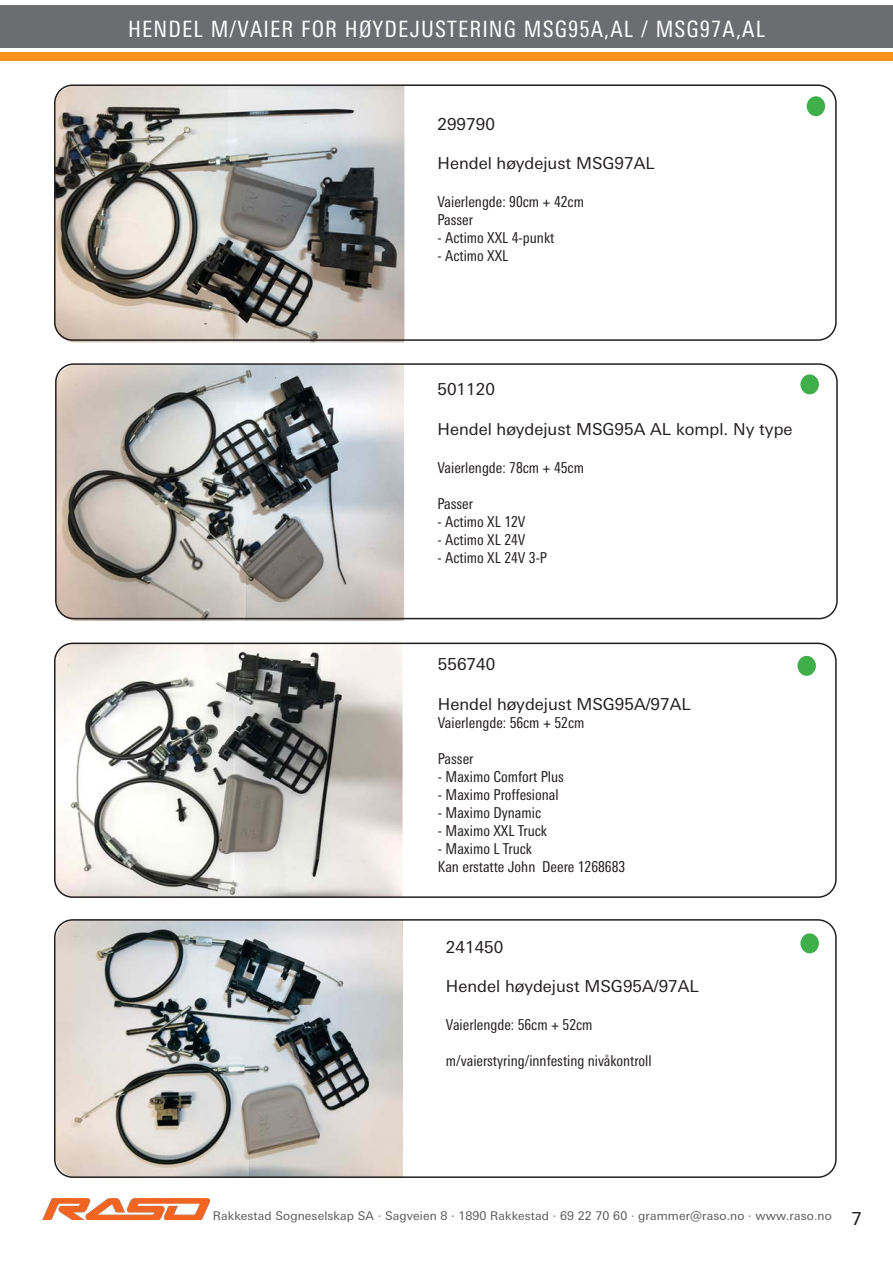
<style>
.page{position:relative;width:893px;height:1263px;background:#fff}
.page>*{position:absolute;margin:0;border:0;box-sizing:border-box;transform-origin:0 0}
.titel_fut{font:condensed 22.5px "Univers Next Pro";letter-spacing:.05em;color:#fff}
.t1{font:18px "Univers Next Pro";color:#231f20}
.t2{font:16.5px "Univers Next Pro";color:#231f20}
.t3{font:condensed 15px "Univers Next Pro";color:#231f20}
.t4{font:12px "Univers Next Pro";letter-spacing:.01em;color:#57585a}
</style>
<div class="page">
<img style="left:57px;top:919px;width:346px;height:259px">
<img style="left:54px;top:642px;width:349px;height:256px">
<img style="left:54px;top:87px;width:350px;height:255px">
<div style="left:54px;top:84px;width:783px;height:257px;border:2px solid #231f20;border-radius:18px"></div>
<img style="left:55px;top:366px;width:349px;height:255px">
<div style="left:54px;top:643px;width:783px;height:255px;border:2px solid #231f20;border-radius:18px"></div>
<div style="left:54px;top:919px;width:783px;height:259px;border:2px solid #231f20;border-radius:18px"></div>
<div style="left:55px;top:363px;width:783px;height:256px;border:2px solid #231f20;border-radius:18px"></div>
<div style="left:797px;top:656px;width:19px;height:20px;background:#40ae49;border-radius:50%"></div>
<div style="left:800px;top:933px;width:19px;height:20px;background:#40ae49;border-radius:50%"></div>
<div style="left:800px;top:374px;width:19px;height:20px;background:#40ae49;border-radius:50%"></div>
<div style="left:807px;top:96px;width:18px;height:20px;background:#40ae49;border-radius:50%"></div>
<div style="left:0;top:6px;width:893px;height:42px;background:#6c6d70"></div>
<div style="left:0;top:52px;width:893px;height:9px;background:#f7931d"></div>
<img style="left:43px;top:1199px;width:167px;height:20px">
<p class="titel_fut" style="left:128px;top:16px;width:638px">HENDEL M/VAIER FOR HØYDEJUSTERING MSG95A,AL / MSG97A,AL</p>
<p class="t2" style="left:437px;top:114px;width:59px">299790</p>
<p class="t2" style="left:437px;top:154px;width:219px">Hendel høydejust MSG97AL</p>
<p class="t3" style="left:437px;top:193px;width:148px">Vaierlengde: 90cm + 42cm</p>
<p class="t3" style="left:437px;top:211px;width:37px">Passer</p>
<p class="t3" style="left:437px;top:229px;width:118px">- Actimo XXL 4-punkt</p>
<p class="t3" style="left:437px;top:247px;width:72px">- Actimo XXL</p>
<p class="t2" style="left:437px;top:380px;width:59px">501120</p>
<p class="t2" style="left:437px;top:419px;width:357px">Hendel høydejust MSG95A AL kompl. Ny type</p>
<p class="t3" style="left:437px;top:458px;width:148px">Vaierlengde: 78cm + 45cm</p>
<p class="t3" style="left:437px;top:494px;width:37px">Passer</p>
<p class="t3" style="left:437px;top:512px;width:90px">- Actimo XL 12V</p>
<p class="t3" style="left:437px;top:530px;width:90px">- Actimo XL 24V</p>
<p class="t3" style="left:437px;top:548px;width:111px">- Actimo XL 24V 3-P</p>
<p class="t2" style="left:438px;top:655px;width:59px">556740</p>
<p class="t2" style="left:438px;top:695px;width:254px">Hendel høydejust MSG95A/97AL</p>
<p class="t3" style="left:438px;top:714px;width:148px">Vaierlengde: 56cm + 52cm</p>
<p class="t3" style="left:438px;top:750px;width:37px">Passer</p>
<p class="t3" style="left:438px;top:768px;width:128px">- Maximo Comfort Plus</p>
<p class="t3" style="left:438px;top:786px;width:122px">- Maximo Proffesional</p>
<p class="t3" style="left:438px;top:804px;width:105px">- Maximo Dynamic</p>
<p class="t3" style="left:438px;top:822px;width:111px">- Maximo XXL Truck</p>
<p class="t3" style="left:438px;top:840px;width:96px">- Maximo L Truck</p>
<p class="t3" style="left:438px;top:858px;width:189px">Kan erstatte John Deere 1268683</p>
<p class="t2" style="left:446px;top:937px;width:59px">241450</p>
<p class="t2" style="left:446px;top:977px;width:254px">Hendel høydejust MSG95A/97AL</p>
<p class="t3" style="left:446px;top:1016px;width:148px">Vaierlengde: 56cm + 52cm</p>
<p class="t3" style="left:446px;top:1052px;width:207px">m/vaierstyring/innfesting nivåkontroll</p>
<p class="t4" style="left:213px;top:1209px;width:620px">Rakkestad Sogneselskap SA · Sagveien 8 · 1890 Rakkestad · 69 22 70 60 · grammer@raso.no · www.raso.no</p>
<p class="t1" style="left:851px;top:1208px;width:12px">7</p>
</div>
